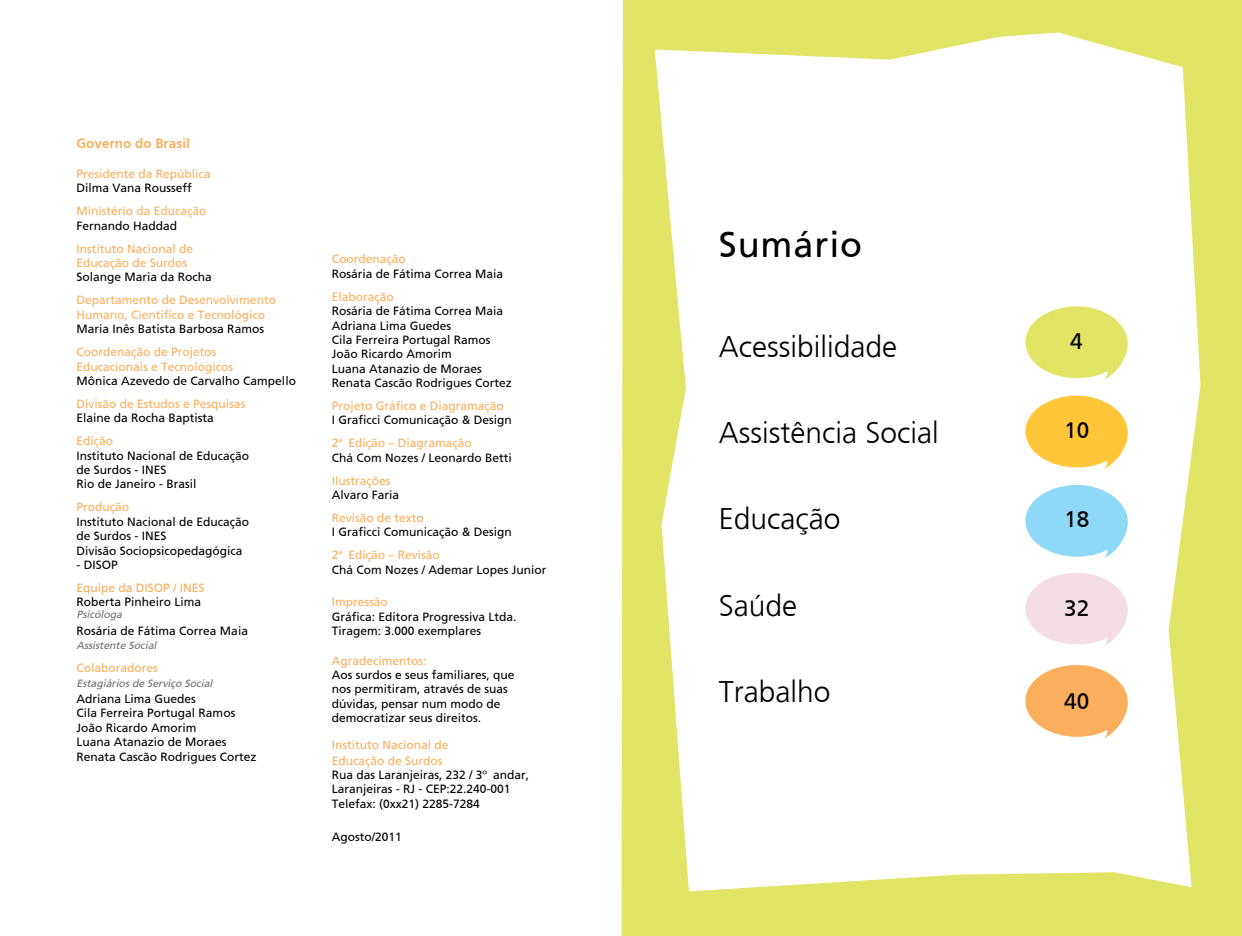
<style>
.page{position:relative;width:1242px;height:936px;background:#fff}
.page>*{position:absolute;margin:0;border:0;box-sizing:border-box;transform-origin:0 0}
.t1{font:36px "Frutiger FC";letter-spacing:.025em;color:#000}
.t2{font:300 30px "Frutiger FC";color:#000}
.t3{font:22.5px "Frutiger FC";color:#000}
.t4{font:700 13.5px "Frutiger FC";color:#fbaf5d}
.t5{font:12px/14.4px "Frutiger FC";color:#000}
.t6{font:12px/14.4px "Frutiger FC";color:#fbaf5d}
.t7{font:italic 10.5px "Frutiger FC";color:#6d6e71}
</style>
<div class="page">
<svg style="left:621px;top:0;width:19px;height:935px;background:#e1e66f"></svg>
<svg style="left:640px;top:0;width:602px;height:935px"></svg>
<p class="t4" style="left:77px;top:135px;width:115px">Governo do Brasil</p>
<p class="t6" style="left:77px;top:166px;width:136px">Presidente da República</p>
<p class="t5" style="left:77px;top:181px;width:117px">Dilma Vana Rousseff</p>
<p class="t6" style="left:77px;top:204px;width:132px">Ministério da Educação</p>
<p class="t5" style="left:77px;top:218px;width:102px">Fernando Haddad</p>
<p class="t6" style="left:77px;top:241px;width:118px">Instituto Nacional de<br>Educação de Surdos</p>
<p class="t5" style="left:77px;top:270px;width:137px">Solange Maria da Rocha</p>
<p class="t6" style="left:77px;top:293px;width:201px">Departamento de Desenvolvimento<br>Humano, Científico e Tecnológico</p>
<p class="t5" style="left:77px;top:321px;width:189px">Maria Inês Batista Barbosa Ramos</p>
<p class="t6" style="left:77px;top:344px;width:158px">Coordenação de Projetos<br>Educacionais e Tecnológicos</p>
<p class="t5" style="left:77px;top:373px;width:221px">Mônica Azevedo de Carvalho Campello</p>
<p class="t6" style="left:77px;top:396px;width:170px">Divisão de Estudos e Pesquisas</p>
<p class="t5" style="left:77px;top:410px;width:139px">Elaine da Rocha Baptista</p>
<p class="t6" style="left:77px;top:433px;width:38px">Edição</p>
<p class="t5" style="left:77px;top:448px;width:174px">Instituto Nacional de Educação de Surdos - INES<br>Rio de Janeiro - Brasil</p>
<p class="t6" style="left:77px;top:500px;width:54px">Produção</p>
<p class="t5" style="left:77px;top:514px;width:174px">Instituto Nacional de Educação de Surdos - INES<br>Divisão Sociopsicopedagógica</p>
<p class="t5" style="left:77px;top:557px;width:43px">- DISOP</p>
<p class="t6" style="left:77px;top:580px;width:130px">Equipe da DISOP / INES</p>
<p class="t5" style="left:77px;top:594px;width:126px">Roberta Pinheiro Lima</p>
<p class="t7" style="left:77px;top:608px;width:47px">Psicóloga</p>
<p class="t5" style="left:77px;top:623px;width:173px">Rosária de Fátima Correa Maia</p>
<p class="t7" style="left:77px;top:639px;width:81px">Assistente Social</p>
<p class="t6" style="left:77px;top:660px;width:83px">Colaboradores</p>
<p class="t7" style="left:77px;top:676px;width:137px">Estagiários de Serviço Social</p>
<p class="t5" style="left:77px;top:691px;width:182px">Adriana Lima Guedes<br>Cila Ferreira Portugal Ramos<br>João Ricardo Amorim<br>Luana Atanazio de Moraes<br>Renata Cascão Rodrigues Cortez</p>
<p class="t6" style="left:332px;top:252px;width:76px">Coordenação</p>
<p class="t5" style="left:332px;top:266px;width:173px">Rosária de Fátima Correa Maia</p>
<p class="t6" style="left:332px;top:289px;width:64px">Elaboração</p>
<p class="t5" style="left:332px;top:303px;width:182px">Rosária de Fátima Correa Maia<br>Adriana Lima Guedes<br>Cila Ferreira Portugal Ramos<br>João Ricardo Amorim<br>Luana Atanazio de Moraes<br>Renata Cascão Rodrigues Cortez</p>
<p class="t6" style="left:332px;top:398px;width:174px">Projeto Gráfico e Diagramação</p>
<p class="t5" style="left:332px;top:413px;width:182px">I Graficci Comunicação &amp; Design</p>
<p class="t6" style="left:332px;top:436px;width:142px">2ª Edição – Diagramação</p>
<p class="t5" style="left:332px;top:450px;width:182px">Chá Com Nozes / Leonardo Betti</p>
<p class="t6" style="left:332px;top:473px;width:60px">Ilustrações</p>
<p class="t5" style="left:332px;top:487px;width:69px">Alvaro Faria</p>
<p class="t6" style="left:332px;top:510px;width:94px">Revisão de texto</p>
<p class="t5" style="left:332px;top:525px;width:182px">I Graficci Comunicação &amp; Design</p>
<p class="t6" style="left:332px;top:548px;width:110px">2ª Edição – Revisão</p>
<p class="t5" style="left:332px;top:562px;width:216px">Chá Com Nozes / Ademar Lopes Junior</p>
<p class="t6" style="left:332px;top:594px;width:58px">Impressão</p>
<p class="t5" style="left:332px;top:609px;width:186px">Gráfica: Editora Progressiva Ltda.<br>Tiragem: 3.000 exemplares</p>
<p class="t6" style="left:332px;top:653px;width:96px">Agradecimentos:</p>
<p class="t5" style="left:332px;top:667px;width:184px">Aos surdos e seus familiares, que nos permitiram, através de suas dúvidas, pensar num modo de democratizar seus direitos.</p>
<p class="t6" style="left:332px;top:737px;width:118px;line-height:15.3px">Instituto Nacional de<br>Educação de Surdos</p>
<p class="t5" style="left:332px;top:767px;width:199px">Rua das Laranjeiras, 232 / 3º andar,<br>Laranjeiras - RJ - CEP:22.240-001<br>Telefax: (0xx21) 2285-7284</p>
<p class="t5" style="left:332px;top:829px;width:72px">Agosto/2011</p>
<h1 class="t1" style="left:719px;top:223px;width:145px">Sumário</h1>
<h2 class="t2" style="left:719px;top:329px;width:180px">Acessibilidade</h2>
<h2 class="t2" style="left:719px;top:415px;width:221px">Assistência Social</h2>
<h2 class="t2" style="left:719px;top:501px;width:123px">Educação</h2>
<h2 class="t2" style="left:719px;top:587px;width:80px">Saúde</h2>
<h2 class="t2" style="left:719px;top:674px;width:113px">Trabalho</h2>
<h3 class="t3" style="left:1070px;top:328px;width:14px">4</h3>
<h3 class="t3" style="left:1064px;top:416px;width:27px">10</h3>
<h3 class="t3" style="left:1064px;top:505px;width:27px">18</h3>
<h3 class="t3" style="left:1064px;top:594px;width:27px">32</h3>
<h3 class="t3" style="left:1064px;top:687px;width:27px">40</h3>
</div>
